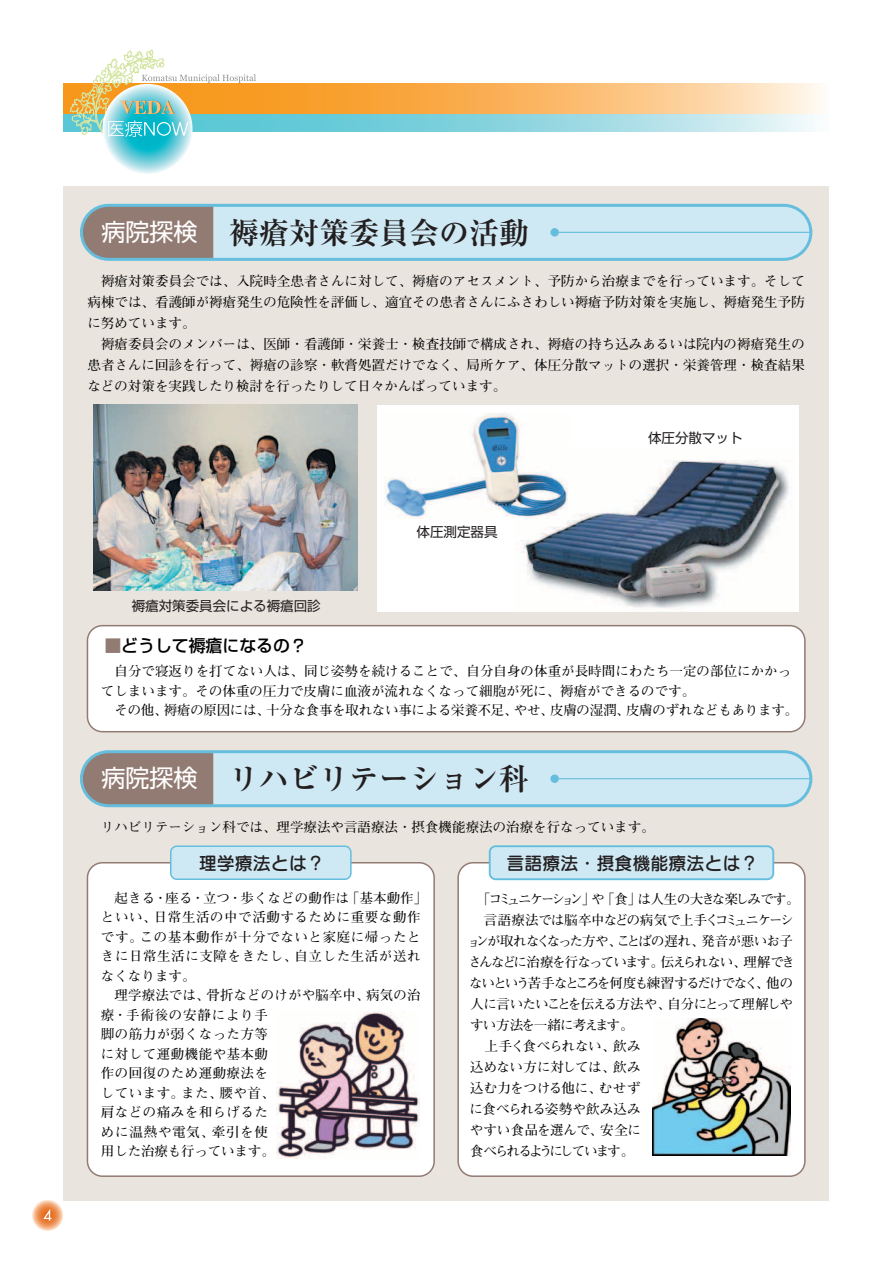
<style>
.page{position:relative;width:893px;height:1262px;background:#fff}
.page>*{position:absolute;margin:0;border:0;box-sizing:border-box;transform-origin:0 0}
.t1{font:700 30px "Ryumin";color:#231f20}
.t2{font:18px "Seurat CID DB";color:#231f20}
.t3{font:500 16.8px "Shin Go";color:#000}
.t4{font:700 13.5px/21px "Futo Min A101";color:#000}
.t5{font:700 13.5px/21px "Futo Min A101";letter-spacing:-.07em;color:#000}
.t6{font:700 13.5px/19.5px "Futo Min A101";letter-spacing:.035em;color:#000}
.t7{font:700 13.5px "Futo Min A101";letter-spacing:-.02em;color:#000}
.t8{font:13.5px "Shin Go";color:#231f20}
.s1{font-family:"Shin Go";font-weight:400;font-size:24px;color:#fff}
.s2{color:#927b73}
</style>
<div class="page">
<svg style="left:63px;top:114px;width:751px;height:18px;background:#97d9e3"></svg>
<svg style="left:63px;top:84px;width:757px;height:30px;background:#fbbb6d"></svg>
<div style="left:63px;top:186px;width:765px;height:1014px;background:#e9e4de"></div>
<div style="left:87px;top:625px;width:718px;height:107px;background:#fff;border:2px solid #927b73;border-radius:15px"></div>
<div style="left:377px;top:405px;width:421px;height:207px;background:#fff"></div>
<svg style="left:84px;top:206px;width:726px;height:51px;background:#c3d5dd"></svg>
<svg style="left:32px;top:1199px;width:31px;height:32px"></svg>
<svg style="left:43px;top:1208px;width:8px;height:12px"></svg>
<svg style="left:102px;top:84px;width:90px;height:90px;background:#78d3de"></svg>
<svg style="left:69px;top:49px;width:187px;height:88px"></svg>
<div style="left:80px;top:204px;width:732px;height:57px;border:3px solid #65bedd;border-radius:27px"></div>
<hr style="left:554px;top:232px;width:256px;height:1px;background:#65bedd">
<div style="left:550px;top:228px;width:9px;height:8px;background:#65bedd;border-radius:50%"></div>
<svg style="left:84px;top:754px;width:726px;height:51px;background:#c3d5dd"></svg>
<div style="left:80px;top:750px;width:732px;height:57px;border:3px solid #65bedd;border-radius:27px"></div>
<hr style="left:554px;top:778px;width:256px;height:1px;background:#65bedd">
<div style="left:550px;top:774px;width:9px;height:9px;background:#65bedd;border-radius:50%"></div>
<img style="left:521px;top:460px;width:268px;height:149px">
<img style="left:385px;top:413px;width:184px;height:105px">
<div style="left:87px;top:862px;width:348px;height:314px;background:#fff;border:2px solid #927b73;border-radius:15px"></div>
<div style="left:170px;top:845px;width:181px;height:35px;background:#cfe9f4;border:2px solid #65bedd;border-radius:6px"></div>
<img style="left:93px;top:404px;width:264px;height:186px">
<div style="left:457px;top:862px;width:348px;height:314px;background:#fff;border:2px solid #927b73;border-radius:15px"></div>
<div style="left:489px;top:845px;width:285px;height:35px;background:#cfe9f4;border:2px solid #65bedd;border-radius:6px"></div>
<img style="left:652px;top:1019px;width:138px;height:137px">
<img style="left:276px;top:1011px;width:143px;height:148px">
<h1 class="t1" style="left:101px;top:222px;width:429px"><span class="s1">病院探検</span> 褥瘡対策委員会の活動</h1>
<p class="t4" style="left:87px;top:272px;width:718px">　褥瘡対策委員会では、入院時全患者さんに対して、褥瘡のアセスメント、予防から治療までを行っています。そして病棟では、看護師が褥瘡発生の危険性を評価し、適宜その患者さんにふさわしい褥瘡予防対策を実施し、褥瘡発生予防に努めています。<br>　褥瘡委員会のメンバーは、医師・看護師・栄養士・検査技師で構成され、褥瘡の持ち込みあるいは院内の褥瘡発生の患者さんに回診を行って、褥瘡の診察・軟膏処置だけでなく、局所ケア、体圧分散マットの選択・栄養管理・検査結果などの対策を実践したり検討を行ったりして日々かんばっています。</p>
<p class="t8" style="left:132px;top:600px;width:190px">褥瘡対策委員会による褥瘡回診</p>
<p class="t8" style="left:416px;top:527px;width:82px">体圧測定器具</p>
<p class="t8" style="left:648px;top:433px;width:96px">体圧分散マット</p>
<p class="t3" style="left:87px;top:639px;width:221px"><span class="s2">　■</span>どうして褥瘡になるの？</p>
<p class="t4" style="left:101px;top:663px;width:691px;line-height:19.5px">　自分で寝返りを打てない人は、同じ姿勢を続けることで、自分自身の体重が長時間にわたち一定の部位にかかってしまいます。その体重の圧力で皮膚に血液が流れなくなって細胞が死に、褥瘡ができるのです。</p>
<p class="t7" style="left:114px;top:705px;width:685px">その他、褥瘡の原因には、十分な食事を取れない事による栄養不足、やせ、皮膚の湿潤、皮膚のずれなどもあります。</p>
<h1 class="t1" style="left:101px;top:768px;width:429px"><span class="s1">病院探検</span> リハビリテーション科</h1>
<p class="t4" style="left:87px;top:818px;width:569px">　リハビリテーション科では、理学療法や言語療法・摂食機能療法の治療を行なっています。</p>
<h2 class="t2" style="left:199px;top:856px;width:128px">理学療法とは？</h2>
<p class="t6" style="left:101px;top:890px;width:328px">　起きる・座る・立つ・歩くなどの動作は「基本動作」といい、日常生活の中で活動するために重要な動作です。この基本動作が十分でないと家庭に帰ったときに日常生活に支障をきたし、自立した生活が送れなくなります。<br>　理学療法では、骨折などのけがや脳卒中、病気の治療・手術後の安静により手<br>脚の筋力が弱くなった方等<br>に対して運動機能や基本動<br>作の回復のため運動療法を<br>しています。また、腰や首、<br>肩などの痛みを和らげるた<br>めに温熱や電気、牽引を使<br>用した治療も行っています。</p>
<h2 class="t2" style="left:506px;top:856px;width:254px">言語療法・摂食機能療法とは？</h2>
<p class="t5" style="left:467px;top:890px;width:334px;text-indent:10px">「コミュニケーション」や「食」は人生の大きな楽しみです。　言語療法では脳卒中などの病気で上手くコミュニケーションが取れなくなった方や、ことばの遅れ、発音が悪いお子さんなどに治療を行なっています。伝えられない、理解できないという苦手なところを何度も練習するだけでなく、他の人に言いたいことを伝える方法や、自分にとって理解しやすい方法を一緒に考えます。<br>　上手く食べられない、飲み<br>込めない方に対しては、飲み<br>込む力をつける他に、むせず<br>に食べられる姿勢や飲み込み<br>やすい食品を選んで、安全に<br>食べられるようにしています。</p>
</div>
